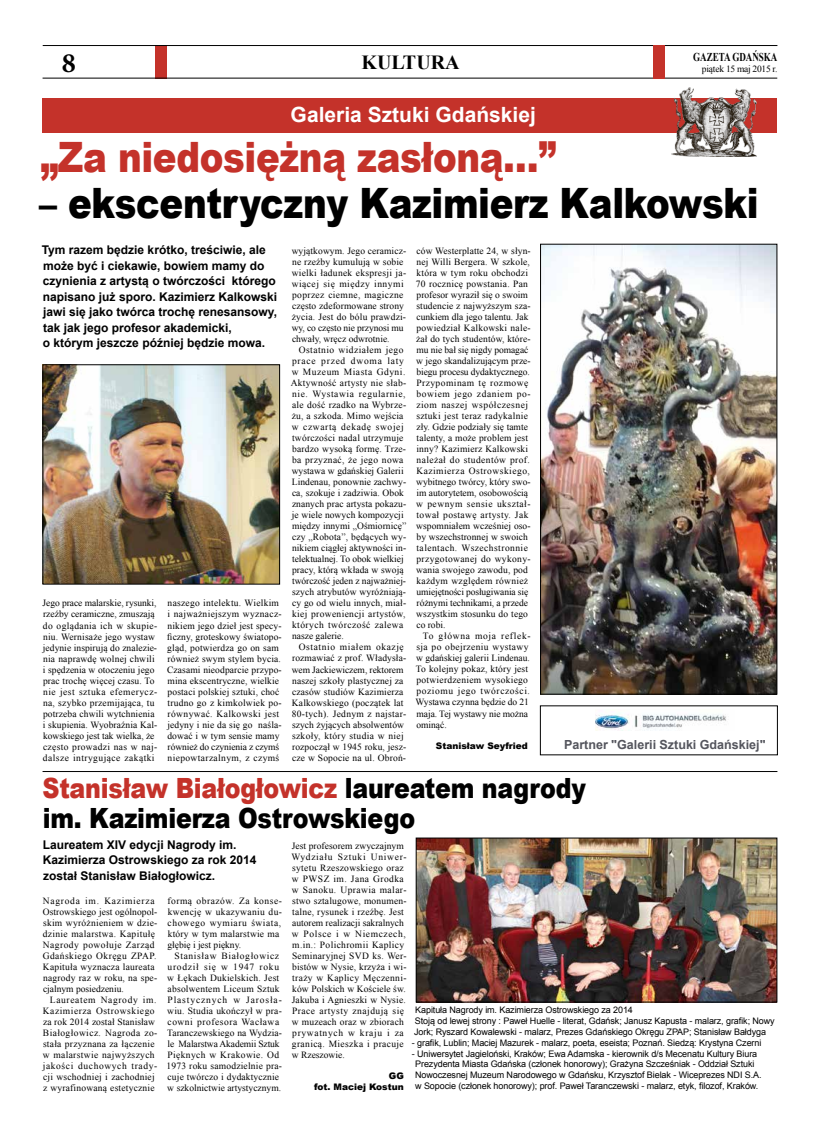
<style>
.page{position:relative;width:820px;height:1134px;background:#fff}
.page>*{position:absolute;margin:0;border:0;box-sizing:border-box;transform-origin:0 0}
.t1{font:900 41.9px "Arial";letter-spacing:-.01em;color:#000;scale:.85 1}
.t2{font:900 41.9px "Arial";letter-spacing:-.01em;color:#c4322a;scale:.85 1}
.t3{font:700 28px "Minion Pro";color:#000}
.t4{font:900 27.9px/30px "Arial";letter-spacing:-.01em;color:#000;scale:.85 1}
.t5{font:700 21px "Arial";color:#fff}
.t6{font:700 20px "Times New Roman";color:#000}
.t7{font:700 12.5px "Arial";color:#54555d}
.t8{font:700 12px/15.5px "Arial";color:#000}
.t9{font:700 12px "Times New Roman";color:#000;scale:.75 1}
.t10{font:9.5px/11px "Times New Roman";letter-spacing:.02em;color:#000}
.t11{font:9.5px "Times New Roman";letter-spacing:-.03em;color:#000}
.t12{font:9px/10.8px "Arial";letter-spacing:-.01em;color:#000}
.t13{font:900 9px/10.8px "Arial";color:#000;text-align:right}
.s1{color:#c4322a}
</style>
<div class="page">
<div style="left:156px;top:45px;width:11px;height:33px;background:#c4322a"></div>
<hr style="left:43px;top:45px;width:734px;height:1px;background:#000">
<hr style="left:43px;top:78px;width:734px;height:1px;background:#000">
<div style="left:652px;top:45px;width:12px;height:33px;background:#c4322a"></div>
<img style="left:44px;top:366px;width:234px;height:217px">
<div style="left:42px;top:364px;width:238px;height:221px;border:1px solid #000"></div>
<img style="left:542px;top:246px;width:233px;height:447px">
<div style="left:540px;top:244px;width:237px;height:451px;border:1px solid #000"></div>
<img style="left:417px;top:839px;width:358px;height:161px">
<div style="left:415px;top:837px;width:362px;height:165px;border:1px solid #000"></div>
<div style="left:43px;top:99px;width:734px;height:34px;background:#c4322a"></div>
<img style="left:671px;top:88px;width:85px;height:68px">
<img style="left:595px;top:714px;width:131px;height:17px">
<hr style="left:43px;top:771px;width:734px;height:1px;background:#000">
<p class="t9" style="left:693px;top:48px;width:114px">GAZETA GDAŃSKA</p>
<h2 class="t3" style="left:62px;top:44px;width:16px">8</h2>
<p class="t11" style="left:701px;top:62px;width:77px">piątek 15 maj 2015 r.</p>
<h3 class="t6" style="left:361px;top:48px;width:100px">KULTURA</h3>
<h3 class="t5" style="left:290px;top:100px;width:247px">Galeria Sztuki Gdańskiej</h3>
<h1 class="t2" style="left:40px;top:127px;width:608px">„Za niedosiężną zasłoną…”</h1>
<h1 class="t1" style="left:39px;top:173px;width:847px">– ekscentryczny Kazimierz Kalkowski</h1>
<p class="t8" style="left:42px;top:243px;width:237px">Tym razem będzie krótko, treściwie, ale może być i ciekawie, bowiem mamy do czynienia z artystą o twórczości którego napisano już sporo. Kazimierz Kalkowski jawi się jako twórca trochę renesansowy, tak jak jego profesor akademicki,<br>o którym jeszcze później będzie mowa.</p>
<p class="t10" style="left:291px;top:246px;width:116px">wyjątkowym. Jego ceramicz&shy;ne rzeźby kumulują w sobie wielki ładunek ekspresji ja&shy;wiącej się między innymi poprzez ciemne, magiczne często zdeformowane strony życia. Jest do bólu prawdzi&shy;wy, co często nie przynosi mu chwały, wręcz odwrotnie.</p>
<p class="t10" style="left:290px;top:345px;width:117px;text-indent:8px">Ostatnio widziałem jego prace przed dwoma laty w Muzeum Miasta Gdyni.<br>Aktywność artysty nie słab&shy;nie. Wystawia regularnie, ale dość rzadko na Wybrze&shy;żu, a szkoda. Mimo wejścia w czwartą dekadę swojej twórczości nadal utrzymuje bardzo wysoką formę. Trze&shy;ba przyznać, że jego nowa wystawa w gdańskiej Galerii<br>Lindenau, ponownie zachwy&shy;ca, szokuje i zadziwia. Obok znanych prac artysta pokazu&shy;je wiele nowych kompozycji między innymi „Ośmiornicę” czy „Robota”, będących wy&shy;nikiem ciągłej aktywności in&shy;telektualnej. To obok wielkiej pracy, którą wkłada w swoją twórczość jeden z najważniej&shy;szych atrybutów wyróżniają&shy;cy go od wielu innych, miał&shy;kiej proweniencji artystów, których twórczość zalewa nasze galerie.</p>
<p class="t10" style="left:291px;top:642px;width:116px;text-align:center">Ostatnio miałem okazję rozmawiać z prof. Władysła&shy;wem Jackiewiczem, rektorem naszej szkoły plastycznej za czasów studiów Kazimierza<br>Kalkowskiego (początek lat<br>80-tych). Jednym z najstar&shy;szych żyjących absolwentów szkoły, który studia w niej rozpoczął w 1945 roku, jesz&shy;cze w Sopocie na ul. Obroń-</p>
<p class="t10" style="left:415px;top:246px;width:116px">ców Westerplatte 24, w słyn&shy;nej Willi Bergera. W szkole, która w tym roku obchodzi<br>70 rocznicę powstania. Pan profesor wyraził się o swoim studencie z najwyższym sza&shy;cunkiem dla jego talentu. Jak powiedział Kalkowski nale&shy;żał do tych studentów, które&shy;mu nie bał się nigdy pomagać w jego skandalizującym prze&shy;biegu procesu dydaktycznego.<br>Przypominam tę rozmowę bowiem jego zdaniem po&shy;ziom naszej współczesnej sztuki jest teraz radykalnie zły. Gdzie podziały się tamte talenty, a może problem jest inny? Kazimierz Kalkowski należał do studentów prof.<br>Kazimierza Ostrowskiego, wybitnego twórcy, który swo&shy;im autorytetem, osobowością w pewnym sensie ukształ&shy;tował postawę artysty. Jak wspomniałem wcześniej oso&shy;by wszechstronnej w swoich talentach. Wszechstronnie przygotowanej do wykony&shy;wania swojego zawodu, pod każdym względem również umiejętności posługiwania się różnymi technikami, a przede wszystkim stosunku do tego co robi.</p>
<p class="t10" style="left:415px;top:631px;width:116px;text-indent:7px">To główna moja reflek&shy;sja po obejrzeniu wystawy w gdańskiej galerii Lindenau.<br>To kolejny pokaz, który jest potwierdzeniem wysokiego poziomu jego twórczości.<br>Wystawa czynna będzie do 21 maja. Tej wystawy nie można ominąć.</p>
<p class="t13" style="left:435px;top:740px;width:93px">Stanisław Seyfried</p>
<h3 class="t4" style="left:42px;top:773px;width:640px"><span class="s1">Stanisław Białogłowicz</span> laureatem nagrody im. Kazimierza Ostrowskiego</h3>
<p class="t10" style="left:43px;top:598px;width:116px">Jego prace malarskie, rysunki, rzeźby ceramiczne, zmuszają do oglądania ich w skupie&shy;niu. Wernisaże jego wystaw jedynie inspirują do znalezie&shy;nia naprawdę wolnej chwili i spędzenia w otoczeniu jego prac trochę więcej czasu. To nie jest sztuka efemerycz&shy;na, szybko przemijająca, tu potrzeba chwili wytchnienia i skupienia. Wyobraźnia Kal&shy;kowskiego jest tak wielka, że często prowadzi nas w naj&shy;dalsze intrygujące zakątki</p>
<p class="t10" style="left:167px;top:598px;width:116px">naszego intelektu. Wielkim i najważniejszym wyznacz&shy;nikiem jego dzieł jest specy&shy;ficzny, groteskowy światopo&shy;gląd, potwierdza go on sam również swym stylem bycia.<br>Czasami nieodparcie przypo&shy;mina ekscentryczne, wielkie postaci polskiej sztuki, choć trudno go z kimkolwiek po&shy;równywać. Kalkowski jest jedyny i nie da się go naśla&shy;dować i w tym sensie mamy również do czynienia z czymś niepowtarzalnym, z czymś</p>
<h3 class="t7" style="left:564px;top:736px;width:203px">Partner "Galerii Sztuki Gdańskiej"</h3>
<p class="t8" style="left:43px;top:837px;width:215px">Laureatem XIV edycji Nagrody im.<br>Kazimierza Ostrowskiego za rok 2014 został Stanisław Białogłowicz.</p>
<p class="t10" style="left:43px;top:895px;width:116px">Nagroda im. Kazimierza<br>Ostrowskiego jest ogólnopol&shy;skim wyróżnieniem w dzie&shy;dzinie malarstwa. Kapitułę<br>Nagrody powołuje Zarząd<br>Gdańskiego Okręgu ZPAP.<br>Kapituła wyznacza laureata nagrody raz w roku, na spe&shy;cjalnym posiedzeniu.</p>
<p class="t10" style="left:43px;top:994px;width:116px;text-indent:7px">Laureatem Nagrody im.<br>Kazimierza Ostrowskiego za rok 2014 został Stanisław<br>Białogłowicz. Nagroda zo&shy;stała przyznana za łączenie w malarstwie najwyższych jakości duchowych trady&shy;cji wschodniej i zachodniej z wyrafinowaną estetycznie</p>
<p class="t10" style="left:167px;top:895px;width:116px">formą obrazów. Za konse&shy;kwencję w ukazywaniu du&shy;chowego wymiaru świata, który w tym malarstwie ma głębię i jest piękny.</p>
<p class="t10" style="left:166px;top:950px;width:117px;text-align:center">Stanisław Białogłowicz urodził się w 1947 roku w Łękach Dukielskich. Jest absolwentem Liceum Sztuk<br>Plastycznych w Jarosła&shy;wiu. Studia ukończył w pra&shy;cowni profesora Wacława<br>Taranczewskiego na Wydzia&shy;le Malarstwa Akademii Sztuk<br>Pięknych w Krakowie. Od<br>1973 roku samodzielnie pra&shy;cuje twórczo i dydaktycznie w szkolnictwie artystycznym.</p>
<p class="t10" style="left:291px;top:840px;width:117px">Jest profesorem zwyczajnym<br>Wydziału Sztuki Uniwer&shy;sytetu Rzeszowskiego oraz w PWSZ im. Jana Grodka w Sanoku. Uprawia malar&shy;stwo sztalugowe, monumen&shy;talne, rysunek i rzeźbę. Jest autorem realizacji sakralnych w Polsce i w Niemczech, m.in.: Polichromii Kaplicy<br>Seminaryjnej SVD ks. Wer&shy;bistów w Nysie, krzyża i wi&shy;traży w Kaplicy Męczenni&shy;ków Polskich w Kościele św.<br>Jakuba i Agnieszki w Nysie.<br>Prace artysty znajdują się w muzeach oraz w zbiorach prywatnych w kraju i za granicą. Mieszka i pracuje w Rzeszowie.</p>
<p class="t13" style="left:314px;top:1070px;width:91px">GG<br>fot. Maciej Kostun</p>
<p class="t12" style="left:414px;top:1005px;width:362px">Kapituła Nagrody im. Kazimierza Ostrowskiego za 2014<br>Stoją od lewej strony : Paweł Huelle - literat, Gdańsk; Janusz Kapusta - malarz, grafik; Nowy<br>Jork; Ryszard Kowalewski - malarz, Prezes Gdańskiego Okręgu ZPAP; Stanisław Bałdyga</p>
<p class="t12" style="left:412px;top:1037px;width:351px">- grafik, Lublin; Maciej Mazurek - malarz, poeta, eseista; Poznań. Siedzą: Krystyna Czerni</p>
<p class="t12" style="left:412px;top:1048px;width:351px;text-align:center">- Uniwersytet Jagieloński, Kraków; Ewa Adamska - kierownik d/s Mecenatu Kultury Biura Prezydenta Miasta Gdańska (członek honorowy); Grażyna Szcześniak - Oddział Sztuki Nowoczesnej Muzeum Narodowego w Gdańsku, Krzysztof Bielak - Wiceprezes NDI S.A. w Sopocie (członek honorowy); prof. Paweł Taranczewski - malarz, etyk, filozof, Kraków.</p>
</div>
